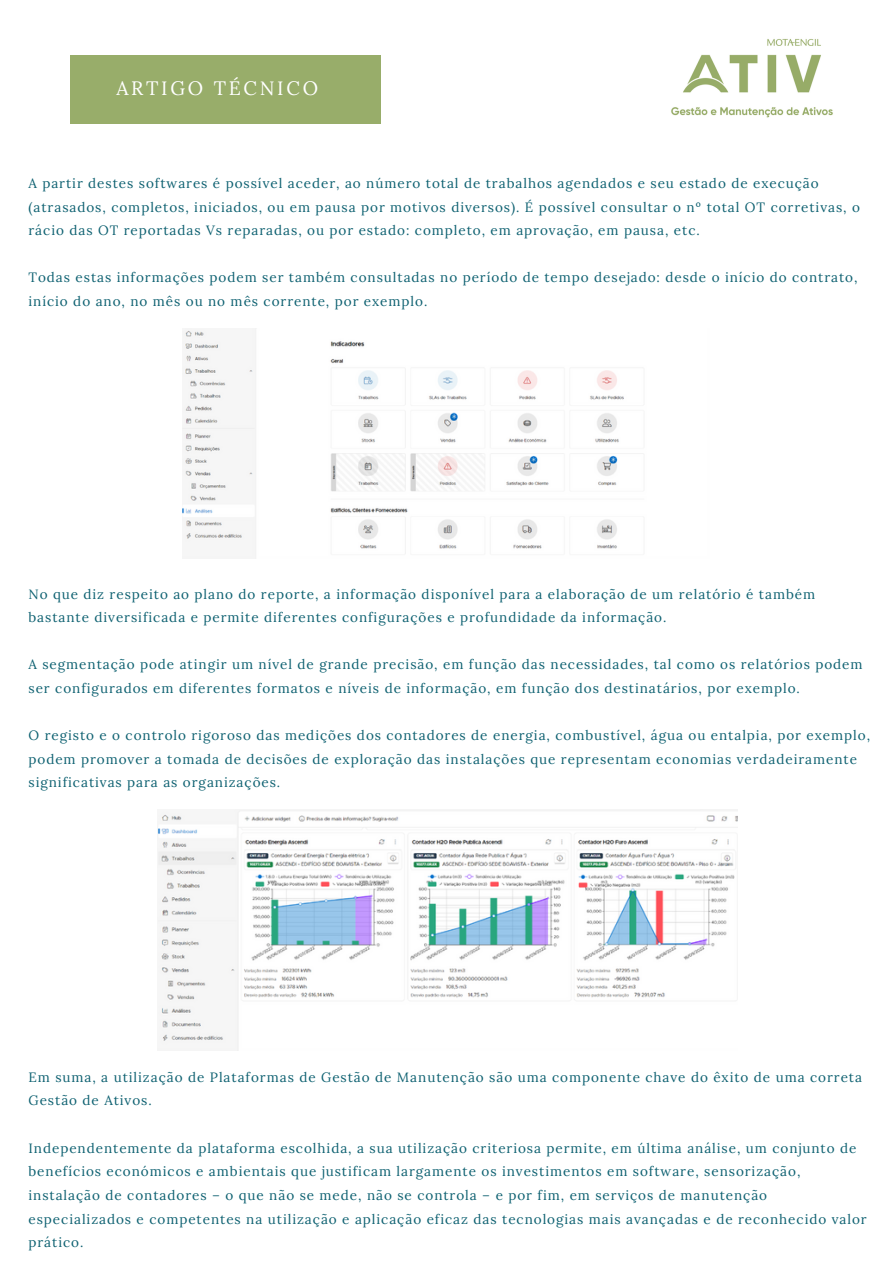
<style>
.page{position:relative;width:893px;height:1264px;background:#fff}
.page>*{position:absolute;margin:0;border:0;box-sizing:border-box;transform-origin:0 0}
.t1{font:19.35px "Lora";letter-spacing:.14em;color:#fff}
.t2{font:14.85px "Lora";letter-spacing:.14em;color:#fff}
.t3{font:13.5px/23.5px "Lora";letter-spacing:.07em;color:#0e6171}
</style>
<div class="page">
<img style="left:671px;top:39px;width:162px;height:79px">
<div style="left:71px;top:55px;width:310px;height:68px;background:#98ad6a"></div>
<img style="left:182px;top:328px;width:461px;height:230px">
<img style="left:157px;top:809px;width:580px;height:240px">
<p class="t2" style="left:75px;top:70px;width:207px">22 DE AGOSTO DE 2019</p>
<h1 class="t1" style="left:116px;top:76px;width:203px">ARTIGO TÉCNICO</h1>
<p class="t3" style="left:28px;top:171px;width:832px">A partir destes softwares é possível aceder, ao número total de trabalhos agendados e seu estado de execução (atrasados, completos, iniciados, ou em pausa por motivos diversos). É possível consultar o nº total OT corretivas, o rácio das OT reportadas Vs reparadas, ou por estado: completo, em aprovação, em pausa, etc.</p>
<p class="t3" style="left:28px;top:266px;width:830px">Todas estas informações podem ser também consultadas no período de tempo desejado: desde o início do contrato, início do ano, no mês ou no mês corrente, por exemplo.</p>
<p class="t3" style="left:28px;top:582px;width:788px">No que diz respeito ao plano do reporte, a informação disponível para a elaboração de um relatório é também bastante diversificada e permite diferentes configurações e profundidade da informação.</p>
<p class="t3" style="left:28px;top:652px;width:835px">A segmentação pode atingir um nível de grande precisão, em função das necessidades, tal como os relatórios podem ser configurados em diferentes formatos e níveis de informação, em função dos destinatários, por exemplo.</p>
<p class="t3" style="left:28px;top:723px;width:843px">O registo e o controlo rigoroso das medições dos contadores de energia, combustível, água ou entalpia, por exemplo, podem promover a tomada de decisões de exploração das instalações que representam economias verdadeiramente significativas para as organizações.</p>
<p class="t3" style="left:28px;top:1065px;width:835px">Em suma, a utilização de Plataformas de Gestão de Manutenção são uma componente chave do êxito de uma correta<br>Gestão de Ativos.</p>
<p class="t3" style="left:28px;top:1135px;width:839px">Independentemente da plataforma escolhida, a sua utilização criteriosa permite, em última análise, um conjunto de benefícios económicos e ambientais que justificam largamente os investimentos em software, sensorização, instalação de contadores – o que não se mede, não se controla – e por fim, em serviços de manutenção especializados e competentes na utilização e aplicação eficaz das tecnologias mais avançadas e de reconhecido valor prático.</p>
</div>
